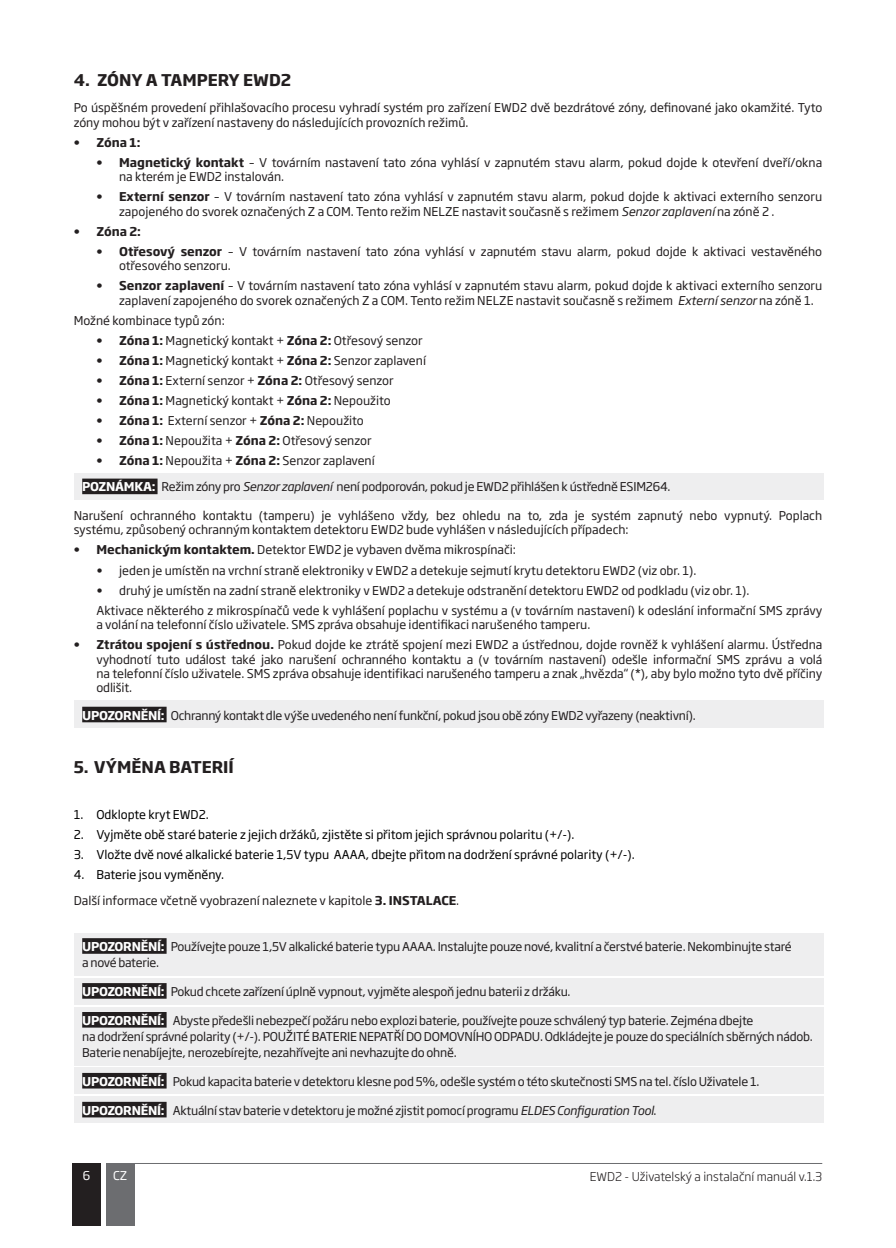
<style>
.page{position:relative;width:896px;height:1248px;background:#fff}
.page>*{position:absolute;margin:0;border:0;box-sizing:border-box;transform-origin:0 0}
.t1{font:700 16px "Soho Gothic Pro";color:#231f20}
.t2{font:12px/14.4px "Soho Gothic Pro";color:#231f20}
.t3{font:12px/16px "Soho Gothic Pro";letter-spacing:-.02em;color:#231f20}
.t4{font:12px "Soho Gothic Pro";color:#000}
.t5{font:300 12px "Soho Gothic Pro";color:#231f20}
.t6{font:700 12px "Soho Gothic Pro";color:#231f20}
.t7{font:12px "Soho Gothic Pro";color:#fff}
.s1{font-weight:700}
.s2{font-style:italic}
.s3{font-weight:700;color:#fff}
.s4{color:#000}
</style>
<div class="page">
<div style="left:73px;top:1163px;width:28px;height:62px;background:#231f20"></div>
<div style="left:106px;top:1163px;width:28px;height:62px;background:#6c6d70"></div>
<hr style="left:134px;top:1162px;width:688px;height:1px;background:#6c6d70">
<div style="left:74px;top:473px;width:749px;height:27px;background:#eeeeef"></div>
<div style="left:82px;top:478px;width:76px;height:16px;background:#231f20"></div>
<div style="left:74px;top:700px;width:749px;height:28px;background:#eeeeef"></div>
<div style="left:82px;top:706px;width:85px;height:16px;background:#231f20"></div>
<div style="left:74px;top:932px;width:749px;height:43px;background:#eeeeef"></div>
<div style="left:82px;top:938px;width:85px;height:15px;background:#231f20"></div>
<div style="left:74px;top:977px;width:749px;height:27px;background:#eeeeef"></div>
<div style="left:82px;top:983px;width:85px;height:15px;background:#231f20"></div>
<div style="left:74px;top:1006px;width:749px;height:59px;background:#eeeeef"></div>
<div style="left:82px;top:1011px;width:85px;height:16px;background:#231f20"></div>
<div style="left:74px;top:1067px;width:749px;height:27px;background:#eeeeef"></div>
<div style="left:82px;top:1072px;width:85px;height:16px;background:#231f20"></div>
<div style="left:74px;top:1096px;width:749px;height:26px;background:#eeeeef"></div>
<div style="left:82px;top:1101px;width:85px;height:16px;background:#231f20"></div>
<h1 class="t1" style="left:74px;top:68px;width:219px">4. ZÓNY A TAMPERY EWD2</h1>
<p class="t2" style="left:74px;top:100px;width:750px">Po úspěšném provedení přihlašovacího procesu vyhradí systém pro zařízení EWD2 dvě bezdrátové zóny, definované jako okamžité. Tyto zóny mohou být v zařízení nastaveny do následujících provozních režimů.</p>
<p class="t6" style="left:74px;top:133px;width:68px">• Zóna 1:</p>
<p class="t2" style="left:119px;top:154px;width:704px;text-indent:-23px"><span class="s1">• Magnetický kontakt</span> – V továrním nastavení tato zóna vyhlásí v zapnutém stavu alarm, pokud dojde k otevření dveří/okna na kterém je EWD2 instalován.</p>
<p class="t2" style="left:119px;top:189px;width:704px;text-indent:-23px"><span class="s1">• Externí senzor</span> – V továrním nastavení tato zóna vyhlásí v zapnutém stavu alarm, pokud dojde k aktivaci externího senzoru zapojeného do svorek označených Z a COM. Tento režim NELZE nastavit současně s režimem <span class="s2">Senzor zaplavení</span> na zóně 2 .</p>
<p class="t6" style="left:74px;top:222px;width:69px">• Zóna 2:</p>
<p class="t2" style="left:119px;top:243px;width:704px;text-indent:-23px"><span class="s1">• Otřesový senzor</span> – V továrním nastavení tato zóna vyhlásí v zapnutém stavu alarm, pokud dojde k aktivaci vestavěného otřesového senzoru.</p>
<p class="t2" style="left:119px;top:278px;width:705px;text-indent:-23px"><span class="s1">• Senzor zaplavení</span> – V továrním nastavení tato zóna vyhlásí v zapnutém stavu alarm, pokud dojde k aktivaci externího senzoru zaplavení zapojeného do svorek označených Z a COM. Tento režim NELZE nastavit současně s režimem <span class="s2">Externí senzor</span> na zóně 1.</p>
<p class="t2" style="left:74px;top:312px;width:153px">Možné kombinace typů zón:</p>
<p class="t2" style="left:96px;top:332px;width:328px"><span class="s1">• Zóna 1:</span> Magnetický kontakt + <span class="s1">Zóna 2:</span> Otřesový senzor</p>
<p class="t2" style="left:96px;top:352px;width:331px"><span class="s1">• Zóna 1:</span> Magnetický kontakt + <span class="s1">Zóna 2:</span> Senzor zaplavení</p>
<p class="t2" style="left:96px;top:372px;width:299px"><span class="s1">• Zóna 1:</span> Externí senzor + <span class="s1">Zóna 2:</span> Otřesový senzor</p>
<p class="t2" style="left:96px;top:393px;width:296px"><span class="s1">• Zóna 1:</span> Magnetický kontakt + <span class="s1">Zóna 2:</span> Nepoužito</p>
<p class="t2" style="left:96px;top:413px;width:269px"><span class="s1">• Zóna 1:</span> Externí senzor + <span class="s1">Zóna 2:</span> Nepoužito</p>
<p class="t2" style="left:96px;top:433px;width:277px"><span class="s1">• Zóna 1:</span> Nepoužita + <span class="s1">Zóna 2:</span> Otřesový senzor</p>
<p class="t3" style="left:82px;top:447px;width:590px;line-height:26.2px;text-indent:14px"><span class="s1">• Zóna 1:</span> Nepoužita + <span class="s1">Zóna 2:</span> Senzor zaplavení<br><span class="s3">POZNÁMKA:</span> Režim zóny pro <span class="s2">Senzor zaplavení</span> není podporován, pokud je EWD2 přihlášen k ústředně ESIM264.</p>
<p class="t2" style="left:74px;top:507px;width:750px">Narušení ochranného kontaktu (tamperu) je vyhlášeno vždy, bez ohledu na to, zda je systém zapnutý nebo vypnutý. Poplach systému, způsobený ochranným kontaktem detektoru EWD2 bude vyhlášen v následujících případech:</p>
<p class="t2" style="left:74px;top:542px;width:444px"><span class="s1">• Mechanickým kontaktem.</span> Detektor EWD2 je vybaven dvěma mikrospínači:</p>
<p class="t2" style="left:96px;top:562px;width:602px">• jeden je umístěn na vrchní straně elektroniky v EWD2 a detekuje sejmutí krytu detektoru EWD2 (viz obr. 1).</p>
<p class="t2" style="left:96px;top:579px;width:727px;line-height:20px">• druhý je umístěn na zadní straně elektroniky v EWD2 a detekuje odstranění detektoru EWD2 od podkladu (viz obr. 1).<br>Aktivace některého z mikrospínačů vede k vyhlášení poplachu v systému a (v továrním nastavení) k odeslání informační SMS zprávy</p>
<p class="t2" style="left:96px;top:616px;width:495px">a volání na telefonní číslo uživatele. SMS zpráva obsahuje identifikaci narušeného tamperu.</p>
<p class="t2" style="left:96px;top:637px;width:727px;text-align:justify;text-indent:-23px"><span class="s1">• Ztrátou spojení s ústřednou.</span> Pokud dojde ke ztrátě spojení mezi EWD2 a ústřednou, dojde rovněž k vyhlášení alarmu. Ústředna vyhodnotí tuto událost také jako narušení ochranného kontaktu a (v továrním nastavení) odešle informační SMS zprávu a volá na telefonní číslo uživatele. SMS zpráva obsahuje identifikaci narušeného tamperu a znak „hvězda“ (*), aby bylo možno tyto dvě příčiny odlišit.</p>
<p class="t3" style="left:82px;top:706px;width:615px"><span class="s3">UPOZORNĚNÍ:</span> Ochranný kontakt dle výše uvedeného není funkční, pokud jsou obě zóny EWD2 vyřazeny (neaktivní).</p>
<h1 class="t1" style="left:74px;top:754px;width:162px">5. VÝMĚNA BATERIÍ</h1>
<p class="t4" style="left:74px;top:805px;width:137px">1. Odklopte kryt EWD2.</p>
<p class="t4" style="left:74px;top:825px;width:502px">2. Vyjměte obě staré baterie z jejich držáků, zjistěte si přitom jejich správnou polaritu (+/-).</p>
<p class="t4" style="left:74px;top:845px;width:562px">3. Vložte dvě nové alkalické baterie 1,5V typu AAAA, dbejte přitom na dodržení správné polarity (+/-).</p>
<p class="t2" style="left:74px;top:861px;width:387px;line-height:25.8px"><span class="s4">4. Baterie jsou vyměněny.<br></span>Další informace včetně vyobrazení naleznete v kapitole <span class="s1">3. INSTALACE</span>.</p>
<p class="t3" style="left:82px;top:937px;width:711px"><span class="s3">UPOZORNĚNÍ:</span> Používejte pouze 1,5V alkalické baterie typu AAAA. Instalujte pouze nové, kvalitní a čerstvé baterie. Nekombinujte staré a nové baterie.</p>
<p class="t3" style="left:82px;top:982px;width:490px"><span class="s3">UPOZORNĚNÍ:</span> Pokud chcete zařízení úplně vypnout, vyjměte alespoň jednu baterii z držáku.</p>
<p class="t3" style="left:82px;top:1011px;width:732px"><span class="s3">UPOZORNĚNÍ:</span> Abyste předešli nebezpečí požáru nebo explozi baterie, používejte pouze schválený typ baterie. Zejména dbejte<br>na dodržení správné polarity (+/-). POUŽITÉ BATERIE NEPATŘÍ DO DOMOVNÍHO ODPADU. Odkládejte je pouze do speciálních sběrných nádob.<br>Baterie nenabíjejte, nerozebírejte, nezahřívejte ani nevhazujte do ohně.</p>
<p class="t3" style="left:82px;top:1072px;width:679px"><span class="s3">UPOZORNĚNÍ:</span> Pokud kapacita baterie v detektoru klesne pod 5%, odešle systém o této skutečnosti SMS na tel. číslo Uživatele 1.</p>
<p class="t3" style="left:82px;top:1101px;width:576px"><span class="s3">UPOZORNĚNÍ:</span> Aktuální stav baterie v detektoru je možné zjistit pomocí programu <span class="s2">ELDES Configuration Tool</span>.</p>
<p class="t7" style="left:83px;top:1166px;width:9px">6</p>
<p class="t7" style="left:113px;top:1166px;width:16px">CZ</p>
<p class="t5" style="left:590px;top:1166px;width:234px">EWD2 - Uživatelský a instalační manuál v.1.3</p>
</div>
